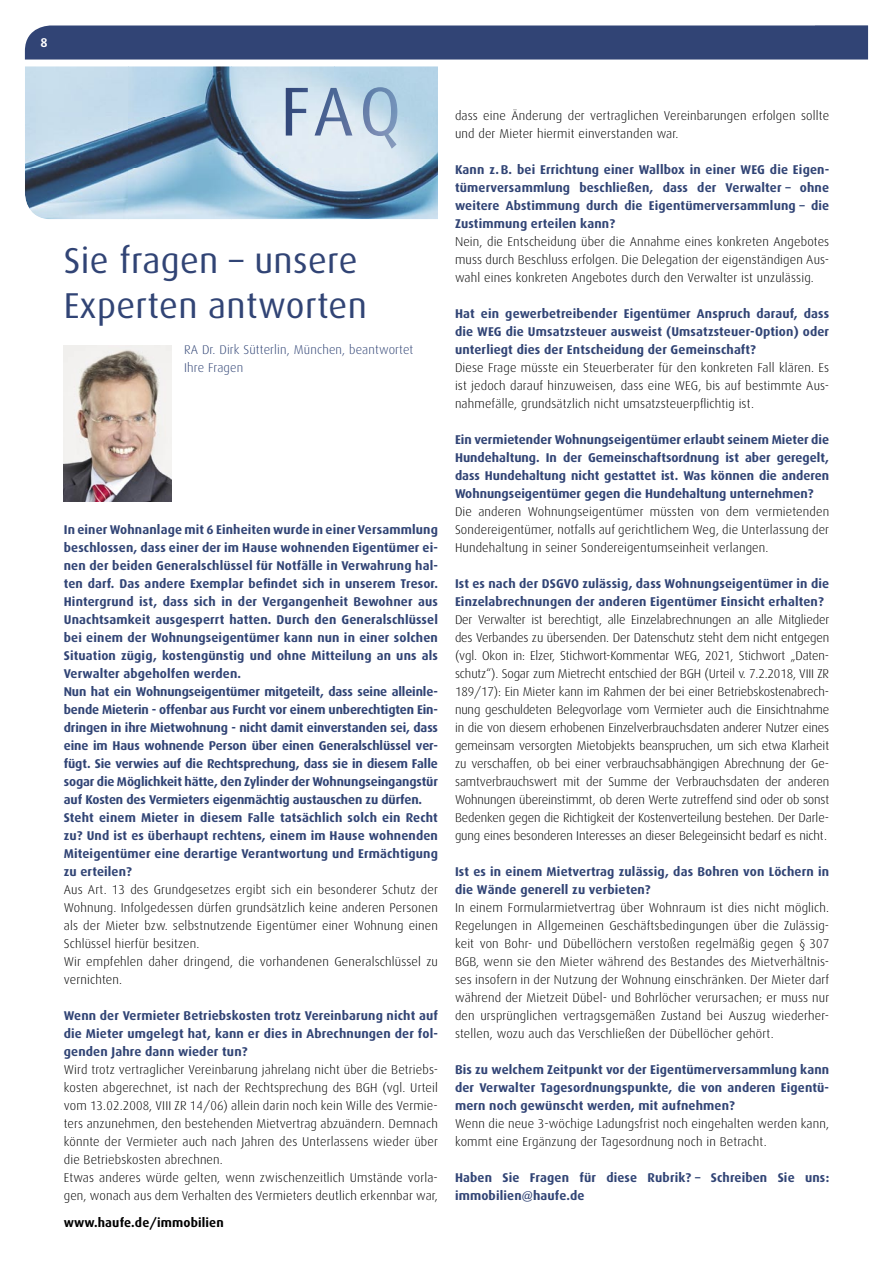
<style>
.page{position:relative;width:893px;height:1263px;background:#fff}
.page>*{position:absolute;margin:0;border:0;box-sizing:border-box;transform-origin:0 0}
.t1{font:36px/45px "Dax";letter-spacing:.01em;color:#314475}
.t2{font:300 12.75px/18px "Dax";letter-spacing:.01em;color:#000;text-align:justify}
.t3{font:700 12.75px/18px "Dax";letter-spacing:.01em;color:#314475;text-align:justify}
.t4{font:300 12.75px/18px "Dax";letter-spacing:.01em;color:#314475}
.t5{font:700 12.75px "Dax";letter-spacing:.01em;color:#000}
.t6{font:700 12.75px "Dax";color:#fff}
</style>
<div class="page">
<div style="left:25px;top:26px;width:843px;height:34px;background:#314475"></div>
<div style="left:41px;top:38px;width:6px;height:9px;background:#314475"></div>
<img style="left:25px;top:66px;width:413px;height:153px">
<img style="left:286px;top:87px;width:111px;height:62px">
<img style="left:64px;top:345px;width:107px;height:156px">
<p class="t6" style="left:40px;top:35px;width:9px">8</p>
<h1 class="t1" style="left:64px;top:239px;width:305px">Sie fragen – unsere<br>Experten antworten</h1>
<p class="t4" style="left:184px;top:341px;width:231px">RA Dr. Dirk Sütterlin, München, beantwortet<br>Ihre Fragen</p>
<p class="t3" style="left:64px;top:521px;width:376px;text-align:left">In einer Wohnanlage mit 6 Einheiten wurde in einer Versammlung beschlossen, dass einer der im Hause wohnenden Eigentümer ei&shy;nen der beiden Generalschlüssel für Notfälle in Verwahrung hal&shy;ten darf. Das andere Exemplar befindet sich in unserem Tresor.<br>Hintergrund ist, dass sich in der Vergangenheit Bewohner aus Unachtsamkeit ausgesperrt hatten. Durch den Generalschlüssel bei einem der Wohnungseigentümer kann nun in einer solchen Situation zügig, kostengünstig und ohne Mitteilung an uns als Verwalter abgeholfen werden.<br>Nun hat ein Wohnungseigentümer mitgeteilt, dass seine alleinle&shy;bende Mieterin - offenbar aus Furcht vor einem unberechtigten Ein&shy;dringen in ihre Mietwohnung - nicht damit einverstanden sei, dass eine im Haus wohnende Person über einen Generalschlüssel ver&shy;fügt. Sie verwies auf die Rechtsprechung, dass sie in diesem Falle sogar die Möglichkeit hätte, den Zylinder der Wohnungseingangstür auf Kosten des Vermieters eigenmächtig austauschen zu dürfen.<br>Steht einem Mieter in diesem Falle tatsächlich solch ein Recht zu? Und ist es überhaupt rechtens, einem im Hause wohnenden Miteigentümer eine derartige Verantwortung und Ermächtigung zu erteilen?</p>
<p class="t2" style="left:64px;top:881px;width:376px;text-align:left">Aus Art. 13 des Grundgesetzes ergibt sich ein besonderer Schutz der Wohnung. Infolgedessen dürfen grundsätzlich keine anderen Personen als der Mieter bzw. selbstnutzende Eigentümer einer Wohnung einen Schlüssel hierfür besitzen.<br>Wir empfehlen daher dringend, die vorhandenen Generalschlüssel zu vernichten.</p>
<p class="t3" style="left:64px;top:1007px;width:376px">Wenn der Vermieter Betriebskosten trotz Vereinbarung nicht auf die Mieter umgelegt hat, kann er dies in Abrechnungen der fol&shy;genden Jahre dann wieder tun?</p>
<p class="t2" style="left:64px;top:1061px;width:376px;text-align:left">Wird trotz vertraglicher Vereinbarung jahrelang nicht über die Betriebs&shy;kosten abgerechnet, ist nach der Rechtsprechung des BGH (vgl. Urteil vom 13.02.2008, VIII ZR 14/06) allein darin noch kein Wille des Vermie&shy;ters anzunehmen, den bestehenden Mietvertrag abzuändern. Demnach könnte der Vermieter auch nach Jahren des Unterlassens wieder über die Betriebskosten abrechnen.<br>Etwas anderes würde gelten, wenn zwischenzeitlich Umstände vorla&shy;gen, wonach aus dem Verhalten des Vermieters deutlich erkennbar war,</p>
<p class="t5" style="left:64px;top:1216px;width:162px">www.haufe.de/immobilien</p>
<p class="t2" style="left:455px;top:107px;width:376px">dass eine Änderung der vertraglichen Vereinbarungen erfolgen sollte und der Mieter hiermit einverstanden war.</p>
<p class="t3" style="left:455px;top:161px;width:376px">Kann z. B. bei Errichtung einer Wallbox in einer WEG die Eigen&shy;tümerversammlung beschließen, dass der Verwalter – ohne weitere Abstimmung durch die Eigentümerversammlung – die Zustimmung erteilen kann?</p>
<p class="t2" style="left:455px;top:233px;width:376px">Nein, die Entscheidung über die Annahme eines konkreten Angebotes muss durch Beschluss erfolgen. Die Delegation der eigenständigen Aus&shy;wahl eines konkreten Angebotes durch den Verwalter ist unzulässig.</p>
<p class="t3" style="left:455px;top:305px;width:376px">Hat ein gewerbetreibender Eigentümer Anspruch darauf, dass die WEG die Umsatzsteuer ausweist (Umsatzsteuer-Option) oder unterliegt dies der Entscheidung der Gemeinschaft?</p>
<p class="t2" style="left:455px;top:359px;width:376px">Diese Frage müsste ein Steuerberater für den konkreten Fall klären. Es ist jedoch darauf hinzuweisen, dass eine WEG, bis auf bestimmte Aus&shy;nahmefälle, grundsätzlich nicht umsatzsteuerpflichtig ist.</p>
<p class="t3" style="left:455px;top:431px;width:376px">Ein vermietender Wohnungseigentümer erlaubt seinem Mieter die Hundehaltung. In der Gemeinschaftsordnung ist aber geregelt, dass Hundehaltung nicht gestattet ist. Was können die anderen Wohnungseigentümer gegen die Hundehaltung unternehmen?</p>
<p class="t2" style="left:455px;top:503px;width:376px">Die anderen Wohnungseigentümer müssten von dem vermietenden Sondereigentümer, notfalls auf gerichtlichem Weg, die Unterlassung der Hundehaltung in seiner Sondereigentumseinheit verlangen.</p>
<p class="t3" style="left:455px;top:575px;width:376px">Ist es nach der DSGVO zulässig, dass Wohnungseigentümer in die<br>Einzelabrechnungen der anderen Eigentümer Einsicht erhalten?</p>
<p class="t2" style="left:455px;top:611px;width:376px">Der Verwalter ist berechtigt, alle Einzelabrechnungen an alle Mitglieder des Verbandes zu übersenden. Der Datenschutz steht dem nicht entgegen (vgl. Okon in: Elzer, Stichwort-Kommentar WEG, 2021, Stichwort „Daten&shy;schutz“). Sogar zum Mietrecht entschied der BGH (Urteil v. 7.2.2018, VIII ZR 189/17): Ein Mieter kann im Rahmen der bei einer Betriebskostenabrech&shy;nung geschuldeten Belegvorlage vom Vermieter auch die Einsichtnahme in die von diesem erhobenen Einzelverbrauchsdaten anderer Nutzer eines gemeinsam versorgten Mietobjekts beanspruchen, um sich etwa Klarheit zu verschaffen, ob bei einer verbrauchsabhängigen Abrechnung der Ge&shy;samtverbrauchswert mit der Summe der Verbrauchsdaten der anderen Wohnungen übereinstimmt, ob deren Werte zutreffend sind oder ob sonst Bedenken gegen die Richtigkeit der Kostenverteilung bestehen. Der Darle&shy;gung eines besonderen Interesses an dieser Belegeinsicht bedarf es nicht.</p>
<p class="t3" style="left:455px;top:863px;width:376px">Ist es in einem Mietvertrag zulässig, das Bohren von Löchern in die Wände generell zu verbieten?</p>
<p class="t2" style="left:455px;top:899px;width:376px">In einem Formularmietvertrag über Wohnraum ist dies nicht möglich.<br>Regelungen in Allgemeinen Geschäftsbedingungen über die Zulässig&shy;keit von Bohr- und Dübellöchern verstoßen regelmäßig gegen § 307<br>BGB, wenn sie den Mieter während des Bestandes des Mietverhältnis&shy;ses insofern in der Nutzung der Wohnung einschränken. Der Mieter darf während der Mietzeit Dübel- und Bohrlöcher verursachen; er muss nur den ursprünglichen vertragsgemäßen Zustand bei Auszug wiederher&shy;stellen, wozu auch das Verschließen der Dübellöcher gehört.</p>
<p class="t3" style="left:455px;top:1061px;width:376px">Bis zu welchem Zeitpunkt vor der Eigentümerversammlung kann der Verwalter Tagesordnungspunkte, die von anderen Eigentü&shy;mern noch gewünscht werden, mit aufnehmen?</p>
<p class="t2" style="left:455px;top:1115px;width:376px">Wenn die neue 3-wöchige Ladungsfrist noch eingehalten werden kann, kommt eine Ergänzung der Tagesordnung noch in Betracht.</p>
<p class="t3" style="left:455px;top:1169px;width:376px">Haben Sie Fragen für diese Rubrik? – Schreiben Sie uns: immobilien@haufe.de</p>
</div>
